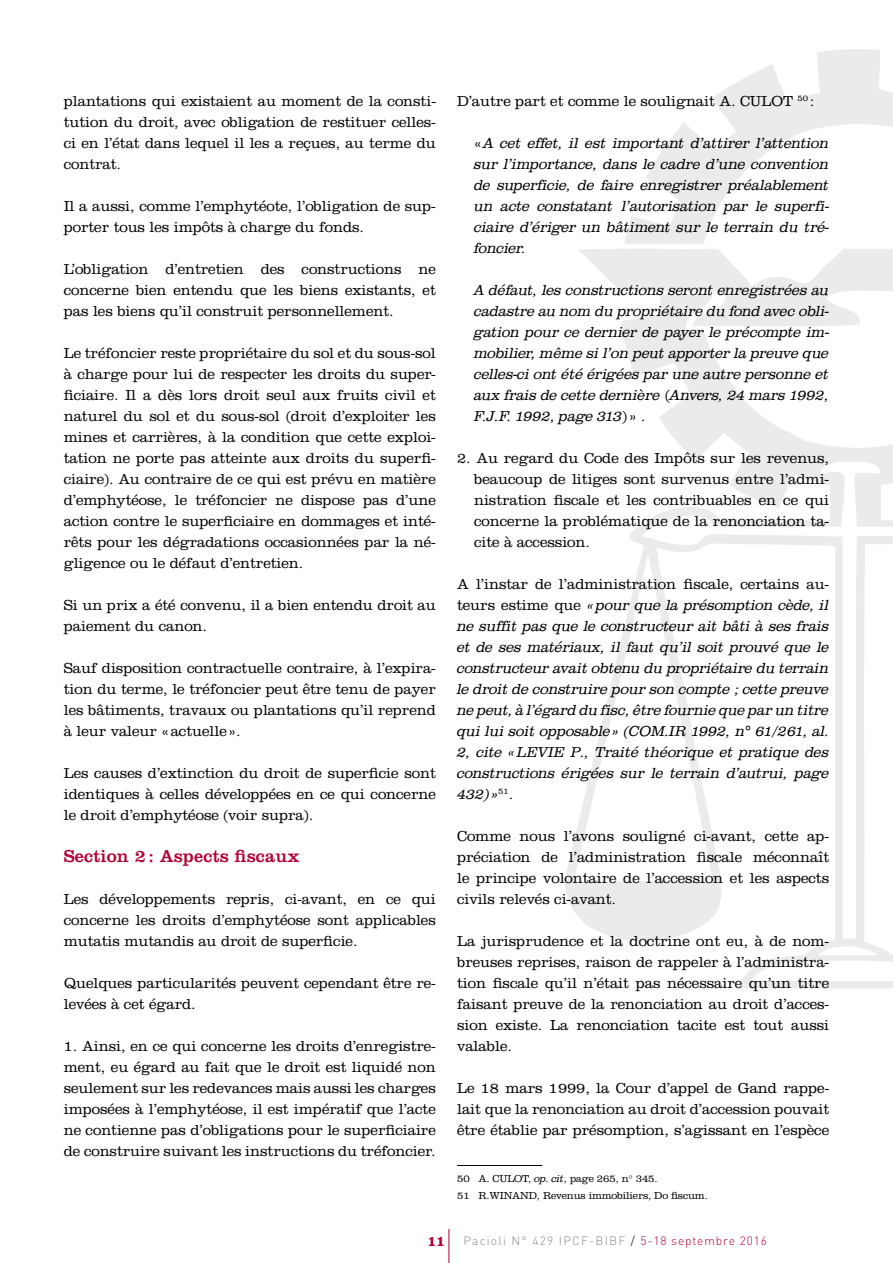
<style>
.page{position:relative;width:893px;height:1263px;background:#fff}
.page>*{position:absolute;margin:0;border:0;box-sizing:border-box;transform-origin:0 0}
.t1{font:18px "Clarendon LT Std";letter-spacing:.01em;color:#b30033}
.t2{font:300 15px/21px "Clarendon LT Std";letter-spacing:-.005em;color:#000;text-align:justify}
.t3{font:italic 300 15px/21px "Clarendon Std";letter-spacing:-.005em;color:#000;text-align:justify}
.t4{font:300 12px "DIN";letter-spacing:.1em;color:#87888a}
.t5{font:300 10.5px/16.8px "Clarendon LT Std";letter-spacing:-.015em;color:#000}
.s1{font-family:"Clarendon LT Std";font-style:normal}
.s2{font-family:"Clarendon Std";font-style:italic}
.s3{font-family:"Clarendon LT Std";font-weight:700;font-size:14.85px;color:#b30033}
.s4{color:#000}
.s5{color:#b30033}
</style>
<div class="page">
<svg style="left:565px;top:49px;width:328px;height:939px"></svg>
<hr style="left:449px;top:1229px;width:1px;height:34px;background:#b30033">
<hr style="left:457px;top:1165px;width:85px;height:1px;background:#000">
<p class="t2" style="left:64px;top:91px;width:374px">plantations qui existaient au moment de la consti&shy;tution du droit, avec obligation de restituer celles&shy;ci en l’état dans lequel il les a reçues, au terme du contrat.</p>
<p class="t2" style="left:64px;top:196px;width:374px">Il a aussi, comme l’emphytéote, l’obligation de sup&shy;porter tous les impôts à charge du fonds.</p>
<p class="t2" style="left:64px;top:259px;width:374px">L’obligation d’entretien des constructions ne concerne bien entendu que les biens existants, et pas les biens qu’il construit personnellement.</p>
<p class="t2" style="left:64px;top:343px;width:374px">Le tréfoncier reste propriétaire du sol et du sous-sol à charge pour lui de respecter les droits du super&shy;ficiaire. Il a dès lors droit seul aux fruits civil et naturel du sol et du sous-sol (droit d’exploiter les mines et carrières, à la condition que cette exploi&shy;tation ne porte pas atteinte aux droits du superfi&shy;ciaire). Au contraire de ce qui est prévu en matière d’emphytéose, le tréfoncier ne dispose pas d’une action contre le superficiaire en dommages et inté&shy;rêts pour les dégradations occasionnées par la né&shy;gligence ou le défaut d’entretien.</p>
<p class="t2" style="left:64px;top:595px;width:374px">Si un prix a été convenu, il a bien entendu droit au paiement du canon.</p>
<p class="t2" style="left:64px;top:658px;width:374px">Sauf disposition contractuelle contraire, à l’expira&shy;tion du terme, le tréfoncier peut être tenu de payer les bâtiments, travaux ou plantations qu’il reprend à leur valeur «actuelle».</p>
<p class="t2" style="left:64px;top:763px;width:374px">Les causes d’extinction du droit de superficie sont identiques à celles développées en ce qui concerne le droit d’emphytéose (voir supra).</p>
<p class="t1" style="left:64px;top:845px;width:237px">Section 2: Aspects fiscaux</p>
<p class="t2" style="left:64px;top:889px;width:374px">Les développements repris, ci-avant, en ce qui concerne les droits d’emphytéose sont applicables mutatis mutandis au droit de superficie.</p>
<p class="t2" style="left:64px;top:973px;width:374px">Quelques particularités peuvent cependant être re&shy;levées à cet égard.</p>
<p class="t2" style="left:64px;top:1036px;width:374px">1. Ainsi, en ce qui concerne les droits d’enregistre&shy;ment, eu égard au fait que le droit est liquidé non seulement sur les redevances mais aussi les charges imposées à l’emphytéose, il est impératif que l’acte ne contienne pas d’obligations pour le superficiaire de construire suivant les instructions du tréfoncier.</p>
<p class="t2" style="left:457px;top:91px;width:359px">D’autre part et comme le soulignait A. CULOT <sup>50</sup> :</p>
<p class="t3" style="left:474px;top:133px;width:357px"><span class="s1">«</span>A cet effet, il est important d’attirer l’attention sur l’importance, dans le cadre d’une convention de superficie, de faire enregistrer préalablement un acte constatant l’autorisation par le superfi&shy;ciaire d’ériger un bâtiment sur le terrain du tré&shy;foncier.</p>
<p class="t3" style="left:474px;top:280px;width:357px">A défaut, les constructions seront enregistrées au cadastre au nom du propriétaire du fond avec obli&shy;gation pour ce dernier de payer le précompte im&shy;mobilier, même si l’on peut apporter la preuve que celles-ci ont été érigées par une autre personne et aux frais de cette dernière <span class="s1">(</span>Anvers, 24 mars 1992, F.J.F. 1992, page 313<span class="s1">)» .</span></p>
<p class="t2" style="left:474px;top:448px;width:357px;text-indent:-17px">2. Au regard du Code des Impôts sur les revenus, beaucoup de litiges sont survenus entre l’admi&shy;nistration fiscale et les contribuables en ce qui concerne la problématique de la renonciation ta&shy;cite à accession.</p>
<p class="t2" style="left:457px;top:574px;width:374px">A l’instar de l’administration fiscale, certains au-</p>
<p class="t3" style="left:457px;top:595px;width:374px"><span class="s1">teurs estime que</span> «pour que la présomption cède, il ne suffit pas que le constructeur ait bâti à ses frais et de ses matériaux, il faut qu’il soit prouvé que le constructeur avait obtenu du propriétaire du terrain le droit de construire pour son compte ; cette preuve ne peut, à l’égard du fisc, être fournie que par un titre qui lui soit opposable» (COM.IR 1992, n° 61/261, al.<br>2, cite «LEVIE P., Traité théorique et pratique des constructions érigées sur le terrain d’autrui, page 432) »<sup>51</sup><span class="s1">.</span></p>
<p class="t2" style="left:457px;top:826px;width:374px">Comme nous l’avons souligné ci-avant, cette ap&shy;préciation de l’administration fiscale méconnaît le principe volontaire de l’accession et les aspects civils relevés ci-avant.</p>
<p class="t2" style="left:457px;top:931px;width:374px">La jurisprudence et la doctrine ont eu, à de nom&shy;breuses reprises, raison de rappeler à l’administra&shy;tion fiscale qu’il n’était pas nécessaire qu’un titre faisant preuve de la renonciation au droit d’acces&shy;sion existe. La renonciation tacite est tout aussi valable.</p>
<p class="t2" style="left:457px;top:1078px;width:374px">Le 18 mars 1999, la Cour d’appel de Gand rappe&shy;lait que la renonciation au droit d’accession pouvait être établie par présomption, s’agissant en l’espèce</p>
<p class="t5" style="left:457px;top:1170px;width:252px">50 A. CULOT, <span class="s2">op. cit</span>, page 265, n° 345.<br>51 R.WINAND, Revenus immobiliers, Do fiscum.</p>
<p class="t4" style="left:427px;top:1233px;width:341px"><span class="s3">11</span> Pacioli N° 429 IPCF-BIBF <span class="s4">/</span> <span class="s5">5-18 septembre 2016</span></p>
</div>
